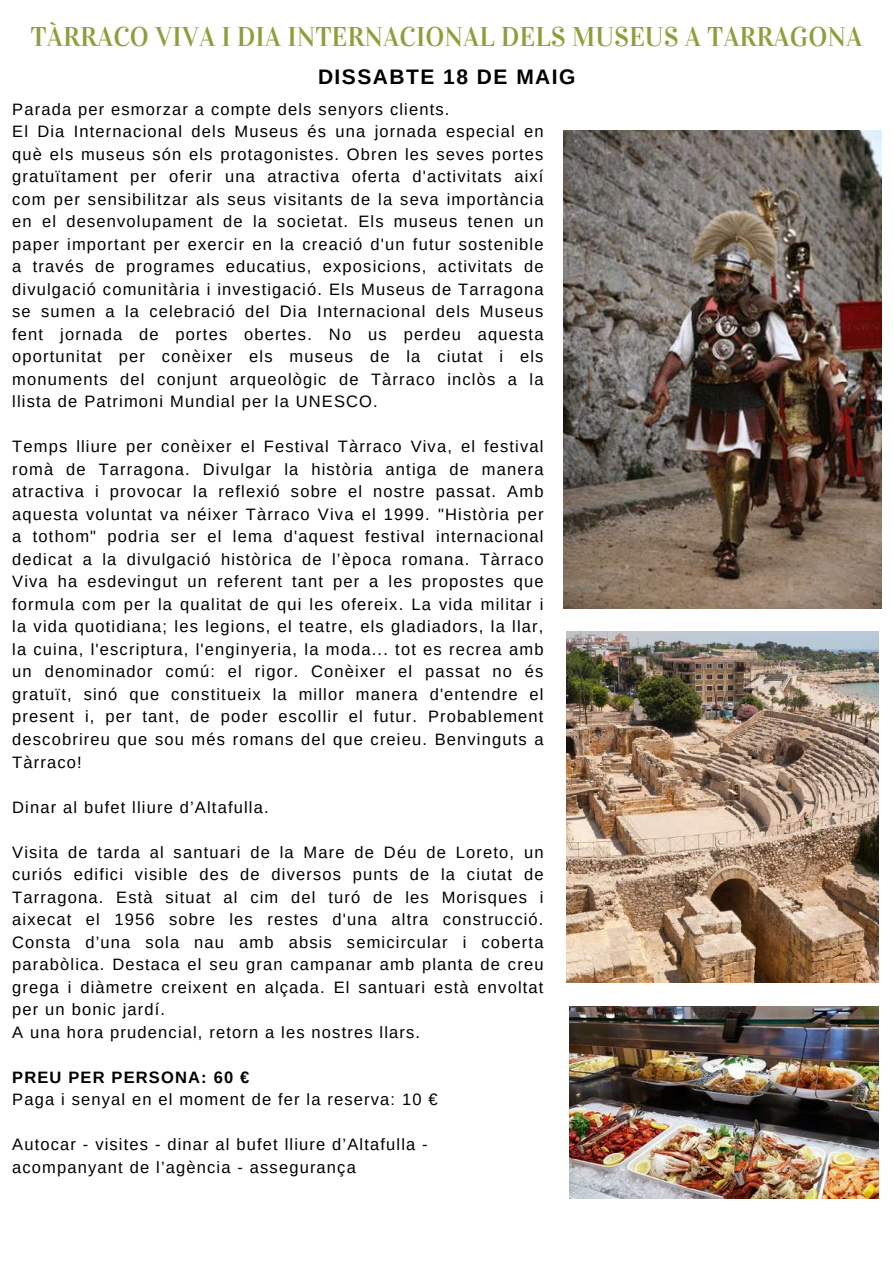
<style>
.page{position:relative;width:894px;height:1264px;background:#fff}
.page>*{position:absolute;margin:0;border:0;box-sizing:border-box;transform-origin:0 0}
.t1{font:27px "Vidaloka";color:#8ca03a}
.t2{font:700 21px "Arimo";letter-spacing:.07em;color:#000}
.t3{font:16.5px/22.5px "Arimo";letter-spacing:.07em;color:#000}
.t4{font:700 16.5px "Arimo";letter-spacing:.07em;color:#000}
</style>
<div class="page">
<img style="left:563px;top:131px;width:317px;height:478px">
<img style="left:566px;top:631px;width:312px;height:351px">
<img style="left:569px;top:1006px;width:309px;height:192px">
<h1 class="t1" style="left:31px;top:20px;width:833px">TÀRRACO VIVA I DIA INTERNACIONAL DELS MUSEUS A TARRAGONA</h1>
<p class="t2" style="left:318px;top:65px;width:259px">DISSABTE 18 DE MAIG</p>
<p class="t3" style="left:12px;top:98px;width:532px">Parada per esmorzar a compte dels senyors clients.<br>El Dia Internacional dels Museus és una jornada especial en què els museus són els protagonistes. Obren les seves portes gratuïtament per oferir una atractiva oferta d'activitats així com per sensibilitzar als seus visitants de la seva importància en el desenvolupament de la societat. Els museus tenen un paper important per exercir en la creació d'un futur sostenible a través de programes educatius, exposicions, activitats de divulgació comunitària i investigació. Els Museus de Tarragona se sumen a la celebració del Dia Internacional dels Museus fent jornada de portes obertes. No us perdeu aquesta oportunitat per conèixer els museus de la ciutat i els monuments del conjunt arqueològic de Tàrraco inclòs a la llista de Patrimoni Mundial per la UNESCO.</p>
<p class="t3" style="left:12px;top:435px;width:532px;text-align:justify">Temps lliure per conèixer el Festival Tàrraco Viva, el festival romà de Tarragona. Divulgar la història antiga de manera atractiva i provocar la reflexió sobre el nostre passat. Amb aquesta voluntat va néixer Tàrraco Viva el 1999. "Història per a tothom" podria ser el lema d'aquest festival internacional dedicat a la divulgació històrica de l’època romana. Tàrraco Viva ha esdevingut un referent tant per a les propostes que formula com per la qualitat de qui les ofereix. La vida militar i la vida quotidiana; les legions, el teatre, els gladiadors, la llar, la cuina, l'escriptura, l'enginyeria, la moda... tot es recrea amb un denominador comú: el rigor. Conèixer el passat no és gratuït, sinó que constitueix la millor manera d'entendre el present i, per tant, de poder escollir el futur. Probablement descobrireu que sou més romans del que creieu. Benvinguts a Tàrraco!</p>
<p class="t3" style="left:12px;top:795px;width:258px">Dinar al bufet lliure d’Altafulla.</p>
<p class="t3" style="left:12px;top:840px;width:532px">Visita de tarda al santuari de la Mare de Déu de Loreto, un curiós edifici visible des de diversos punts de la ciutat de Tarragona. Està situat al cim del turó de les Morisques i aixecat el 1956 sobre les restes d'una altra construcció.<br>Consta d’una sola nau amb absis semicircular i coberta parabòlica. Destaca el seu gran campanar amb planta de creu grega i diàmetre creixent en alçada. El santuari està envoltat per un bonic jardí.<br>A una hora prudencial, retorn a les nostres llars.</p>
<p class="t4" style="left:12px;top:1067px;width:238px">PREU PER PERSONA: 60 €</p>
<p class="t3" style="left:12px;top:1088px;width:427px">Paga i senyal en el moment de fer la reserva: 10 €</p>
<p class="t3" style="left:12px;top:1133px;width:417px">Autocar - visites - dinar al bufet lliure d’Altafulla - acompanyant de l’agència - assegurança</p>
</div>
